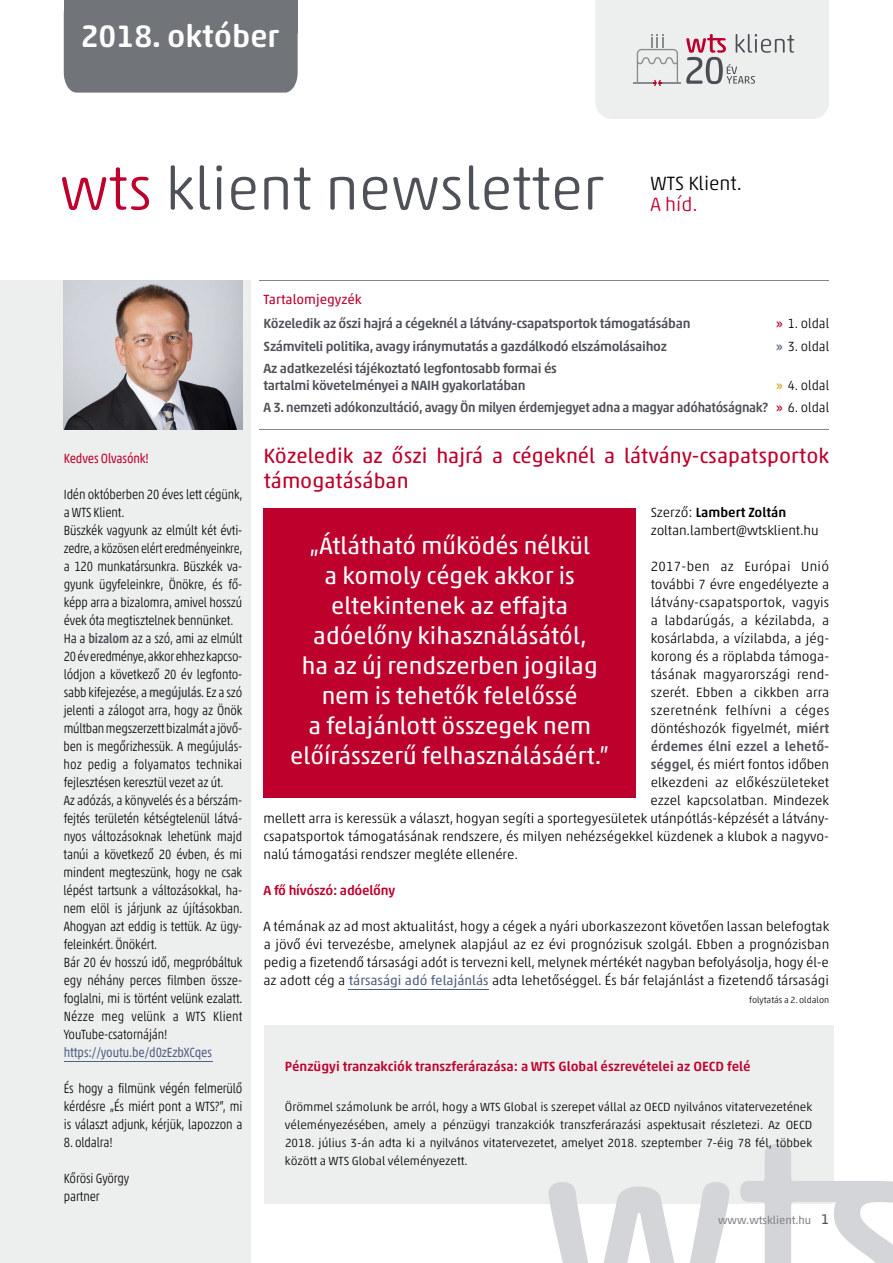
<style>
.page{position:relative;width:893px;height:1263px;background:#fff}
.page>*{position:absolute;margin:0;border:0;box-sizing:border-box;transform-origin:0 0}
.t1{font:300 60px "Akko Rounded Pro";color:#4e5157}
.t2{font:500 31.5px "Akko Rounded Pro";color:#fff}
.t3{font:24px/30px "Akko Pro";color:#fff;text-align:center}
.t4{font:21px/24.8px "Akko Rounded Pro";color:#be002d}
.t5{font:300 19.5px "Akko Rounded Pro";color:#000}
.t6{font:300 19.5px "Akko Rounded Pro";color:#be002d}
.t7{font:300 13.5px/18px "Akko Pro";letter-spacing:-.01em;color:#000;scale:.85 1}
.t8{font:300 13.5px/18px "Akko Pro";letter-spacing:-.01em;color:#000}
.t9{font:500 13.5px/16.5px "Akko Pro";letter-spacing:-.025em;color:#4e5157}
.t10{font:500 13.5px/22.5px "Akko Pro";letter-spacing:-.025em;color:#4e5157;text-align:right;scale:.96 1}
.t11{font:500 13.5px "Akko Pro";color:#be002d}
.t12{font:300 13.5px "Akko Pro";letter-spacing:.01em;color:#000}
.t13{font:300 13.5px "Akko Pro";letter-spacing:.02em;color:#000}
.t14{font:13.5px "Akko Pro";letter-spacing:-.01em;color:#516184;scale:.85 1}
.t15{font:500 13.5px "Akko Pro";color:#4e5157}
.t16{font:300 13.5px "Akko Pro";letter-spacing:-.01em;color:#000;scale:.95 1}
.t17{font:13.5px "Akko Pro";letter-spacing:-.005em;color:#be002d}
.t18{font:13.5px "Akko Pro";letter-spacing:-.005em;color:#be002d;scale:.85 1}
.t19{font:300 12px/18px "Akko Pro";color:#000;text-align:justify}
.t20{font:11.25px "Akko Pro";color:#838589}
.t21{font:300 9px "Akko Pro";color:#000}
.s1{color:#be002d}
.s2{font-weight:500;color:#4e5157}
.s3{font-weight:500;color:#be002d}
.s4{font-weight:500;color:#516184}
.s5{color:#d6a325}
.s6{font-weight:300;color:#000}
.s7{font-weight:500}
.s8{font-weight:400;color:#516184}
.s9{font-size:14.25px;color:#4e5157}
</style>
<div class="page">
<div style="left:0;top:281px;width:251px;height:982px;background:#edeeee"></div>
<div style="left:64px;top:0;width:234px;height:32px;background:#717479"></div>
<div style="left:64px;top:32px;width:234px;height:61px;background:#717479"></div>
<hr style="left:259px;top:280px;width:570px;height:1px;background:#838589">
<hr style="left:259px;top:429px;width:570px;height:1px;background:#838589">
<div style="left:264px;top:1025px;width:569px;height:178px;background:#edeeee"></div>
<svg style="left:549px;top:1182px;width:180px;height:81px"></svg>
<svg style="left:740px;top:1144px;width:153px;height:119px"></svg>
<img style="left:64px;top:281px;width:178px;height:148px">
<div style="left:264px;top:508px;width:372px;height:289px;background:#be002d"></div>
<hr style="left:349px;top:989px;width:140px;height:1px;background:#516184">
<svg style="left:595px;top:0;width:234px;height:119px;background:#e6e5e6"></svg>
<hr style="left:64px;top:1061px;width:149px;height:1px;background:#516184">
<h2 class="t2" style="left:81px;top:17px;width:200px">2018. október</h2>
<h1 class="t1" style="left:60px;top:151px;width:545px"><span class="s1">wts</span> klient newsletter</h1>
<h3 class="t5" style="left:651px;top:171px;width:93px">WTS Klient.</h3>
<h3 class="t6" style="left:651px;top:192px;width:48px">A híd.</h3>
<p class="t18" style="left:64px;top:450px;width:102px">Kedves Olvasónk!</p>
<p class="t7" style="left:64px;top:485px;width:212px">Idén októberben 20 éves lett cégünk, a WTS Klient.<br>Büszkék vagyunk az elmúlt két évti&shy;zedre, a közösen elért eredményeinkre, a 120 munkatársunkra. Büszkék va&shy;gyunk ügyfeleinkre, Önökre, és fő&shy;képp arra a bizalomra, amivel hosszú évek óta megtisztelnek bennünket.<br>Ha a <span class="s2">bizalom</span> az a szó, ami az elmúlt 20 év eredménye, akkor ehhez kapcso&shy;lódjon a következő 20 év legfonto&shy;sabb kifejezése, a <span class="s2">megújulás</span>. Ez a szó jelenti a zálogot arra, hogy az Önök múltban megszerzett bizalmát a jövő&shy;ben is megőrizhessük. A megújulás&shy;hoz pedig a folyamatos technikai fejlesztésen keresztül vezet az út.<br>Az adózás, a könyvelés és a bérszám&shy;fejtés területén kétségtelenül látvá&shy;nyos változásoknak lehetünk majd tanúi a következő 20 évben, és mi mindent megteszünk, hogy ne csak lépést tartsunk a változásokkal, ha&shy;nem elöl is járjunk az újításokban.<br>Ahogyan azt eddig is tettük. Az ügy&shy;feleinkért. Önökért.<br>Bár 20 év hosszú idő, megpróbáltuk egy néhány perces filmben össze&shy;foglalni, mi is történt velünk ezalatt.<br>Nézze meg velünk a WTS Klient YouTube-csatornáján!</p>
<p class="t14" style="left:64px;top:1044px;width:176px">https://youtu.be/d0zEzbXCqes</p>
<p class="t7" style="left:64px;top:1079px;width:212px;text-align:justify">És hogy a filmünk végén felmerülő kérdésre „És miért pont a WTS?”, mi is választ adjunk, kérjük, lapozzon a</p>
<p class="t7" style="left:64px;top:1133px;width:59px">8. oldalra!</p>
<p class="t7" style="left:64px;top:1169px;width:78px">Kőrösi György partner</p>
<p class="t17" style="left:264px;top:291px;width:100px">Tartalomjegyzék</p>
<p class="t9" style="left:264px;top:315px;width:428px">Közeledik az őszi hajrá a cégeknél a látvány-csapatsportok támogatásában</p>
<p class="t16" style="left:776px;top:315px;width:57px"><span class="s3">»</span> 1. oldal</p>
<p class="t9" style="left:264px;top:338px;width:405px">Számviteli politika, avagy iránymutatás a gazdálkodó elszámolásaihoz</p>
<p class="t16" style="left:776px;top:338px;width:57px"><span class="s4">»</span> 3. oldal</p>
<p class="t9" style="left:263px;top:360px;width:295px">Az adatkezelési tájékoztató legfontosabb formai és tartalmi követelményei a NAIH gyakorlatában</p>
<p class="t10" style="left:264px;top:374px;width:591px"><span class="s5">»</span> <span class="s6">4. oldal<br></span>A 3. nemzeti adókonzultáció, avagy Ön milyen érdemjegyet adna a magyar adóhatóságnak? <span class="s1">»</span> <span class="s6">6. oldal</span></p>
<h3 class="t4" style="left:264px;top:443px;width:567px">Közeledik az őszi hajrá a cégeknél a látvány-csapatsportok támogatásában</h3>
<p class="t8" style="left:651px;top:503px;width:169px">Szerző: <span class="s7">Lambert Zoltán </span>zoltan.lambert@wtsklient.hu</p>
<p class="t13" style="left:651px;top:558px;width:180px">2017-ben az Európai Unió</p>
<p class="t8" style="left:651px;top:575px;width:180px">további 7 évre engedélyezte a</p>
<p class="t12" style="left:651px;top:594px;width:180px">látvány-csapatsportok, vagyis</p>
<p class="t8" style="left:651px;top:611px;width:180px">a labdarúgás, a kézilabda, a</p>
<p class="t8" style="left:651px;top:629px;width:180px">kosárlabda, a vízilabda, a jég-</p>
<p class="t8" style="left:651px;top:647px;width:180px">korong és a röplabda támoga-</p>
<p class="t12" style="left:651px;top:666px;width:180px">tásának magyarországi rend-</p>
<p class="t8" style="left:651px;top:683px;width:180px">szerét. Ebben a cikkben arra</p>
<p class="t13" style="left:651px;top:702px;width:180px">szeretnénk felhívni a céges</p>
<p class="t8" style="left:651px;top:719px;width:180px">döntéshozók figyelmét, <span class="s2">miért</span></p>
<p class="t15" style="left:651px;top:738px;width:180px">érdemes élni ezzel a lehető-</p>
<p class="t8" style="left:651px;top:755px;width:180px"><span class="s2">séggel</span>, és miért fontos időben</p>
<p class="t12" style="left:651px;top:774px;width:180px">elkezdeni az előkészületeket</p>
<p class="t8" style="left:651px;top:791px;width:180px">ezzel kapcsolatban. Mindezek</p>
<p class="t8" style="left:263px;top:809px;width:567px">mellett arra is keressük a választ, hogyan segíti a sportegyesületek utánpótlás-képzését a látvány-</p>
<p class="t8" style="left:264px;top:827px;width:567px">csapatsportok támogatásának rendszere, és milyen nehézségekkel küzdenek a klubok a nagyvo-</p>
<p class="t8" style="left:264px;top:845px;width:256px">nalú támogatási rendszer megléte ellenére.</p>
<p class="t11" style="left:264px;top:882px;width:133px">A fő hívószó: adóelőny</p>
<p class="t8" style="left:263px;top:917px;width:567px;text-align:justify">A témának az ad most aktualitást, hogy a cégek a nyári uborkaszezont követően lassan belefogtak a jövő évi tervezésbe, amelynek alapjául az ez évi prognózisuk szolgál. Ebben a prognózisban pedig a fizetendő társasági adót is tervezni kell, melynek mértékét nagyban befolyásolja, hogy él-e az adott cég a <span class="s8">társasági adó felajánlás</span> adta lehetőséggel. És bár felajánlást a fizetendő társasági</p>
<p class="t21" style="left:749px;top:994px;width:81px">folytatás a 2. oldalon</p>
<h3 class="t3" style="left:290px;top:530px;width:320px">„Átlátható működés nélkül<br>a komoly cégek akkor is eltekintenek az effajta adóelőny kihasználásától,<br>ha az új rendszerben jogilag nem is tehetők felelőssé<br>a felajánlott összegek nem előírásszerű felhasználásáért.”</h3>
<p class="t11" style="left:285px;top:1058px;width:467px">Pénzügyi tranzakciók transzferárazása: a WTS Global észrevételei az OECD felé</p>
<p class="t19" style="left:285px;top:1098px;width:529px">Örömmel számolunk be arról, hogy a WTS Global is szerepet vállal az OECD nyilvános vitatervezetének véleményezésében, amely a pénzügyi tranzakciók transzferárazási aspektusait részletezi. Az OECD 2018. július 3-án adta ki a nyilvános vitatervezetet, amelyet 2018. szeptember 7-éig 78 fél, többek között a WTS Global véleményezett.</p>
<p class="t20" style="left:718px;top:1213px;width:113px">www.wtsklient.hu <span class="s9">1</span></p>
</div>
